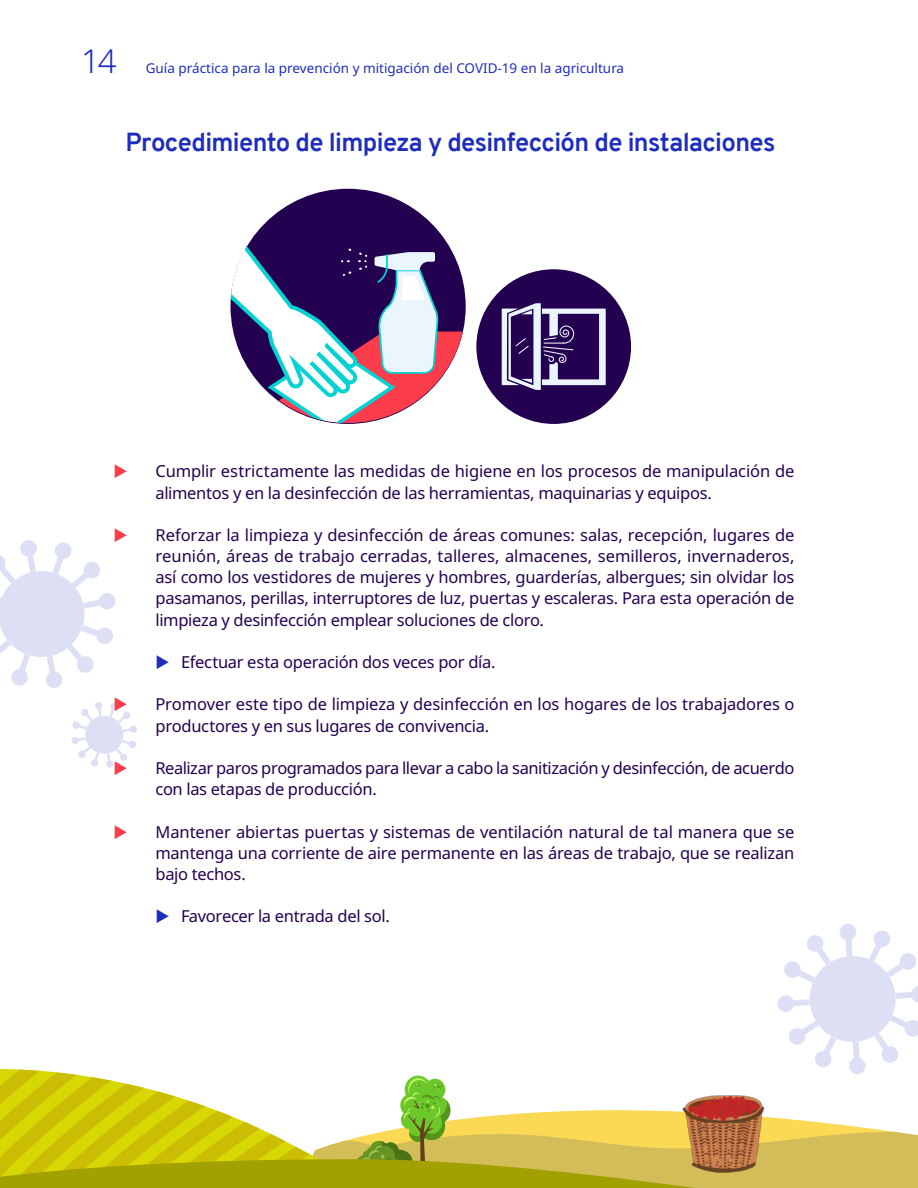
<style>
.page{position:relative;width:918px;height:1188px;background:#fff}
.page>*{position:absolute;margin:0;border:0;box-sizing:border-box;transform-origin:0 0}
.t1{font:300 33px "Noto Sans";color:#1e2dbe}
.t2{font:700 25.5px "Overpass";letter-spacing:-.025em;color:#1e2dbe}
.t3{font:16.5px/21.1px "Noto Sans";letter-spacing:-.02em;color:#230050}
.t4{font:13.5px "Noto Sans";color:#1e2dbe}
</style>
<div class="page">
<div style="left:231px;top:189px;width:235px;height:235px;background:#230050;border-radius:50%"></div>
<svg style="left:231px;top:209px;width:235px;height:214px"></svg>
<div style="left:476px;top:269px;width:155px;height:155px;background:#230050;border-radius:50%"></div>
<svg style="left:502px;top:303px;width:104px;height:87px"></svg>
<svg style="left:0;top:540px;width:116px;height:148px"></svg>
<svg style="left:71px;top:702px;width:66px;height:66px"></svg>
<svg style="left:0;top:924px;width:918px;height:264px"></svg>
<h1 class="t1" style="left:81px;top:38px;width:37px">14</h1>
<p class="t4" style="left:146px;top:59px;width:480px">Guía práctica para la prevención y mitigación del COVID-19 en la agricultura</p>
<h2 class="t2" style="left:125px;top:124px;width:652px">Procedimiento de limpieza y desinfección de instalaciones</h2>
<p class="t3" style="left:156px;top:461px;width:640px">Cumplir estrictamente las medidas de higiene en los procesos de manipulación de alimentos y en la desinfección de las herramientas, maquinarias y equipos.</p>
<p class="t3" style="left:156px;top:525px;width:640px;text-align:justify">Reforzar la limpieza y desinfección de áreas comunes: salas, recepción, lugares de reunión, áreas de trabajo cerradas, talleres, almacenes, semilleros, invernaderos, así como los vestidores de mujeres y hombres, guarderías, albergues; sin olvidar los pasamanos, perillas, interruptores de luz, puertas y escaleras. Para esta operación de limpieza y desinfección emplear soluciones de cloro.</p>
<p class="t3" style="left:181px;top:652px;width:316px">Efectuar esta operación dos veces por día.</p>
<p class="t3" style="left:156px;top:694px;width:641px">Promover este tipo de limpieza y desinfección en los hogares de los trabajadores o productores y en sus lugares de convivencia.</p>
<p class="t3" style="left:156px;top:758px;width:640px">Realizar paros programados para llevar a cabo la sanitización y desinfección, de acuerdo con las etapas de producción.</p>
<p class="t3" style="left:156px;top:821px;width:640px;text-align:justify">Mantener abiertas puertas y sistemas de ventilación natural de tal manera que se mantenga una corriente de aire permanente en las áreas de trabajo, que se realizan bajo techos.</p>
<p class="t3" style="left:181px;top:906px;width:210px">Favorecer la entrada del sol.</p>
</div>
